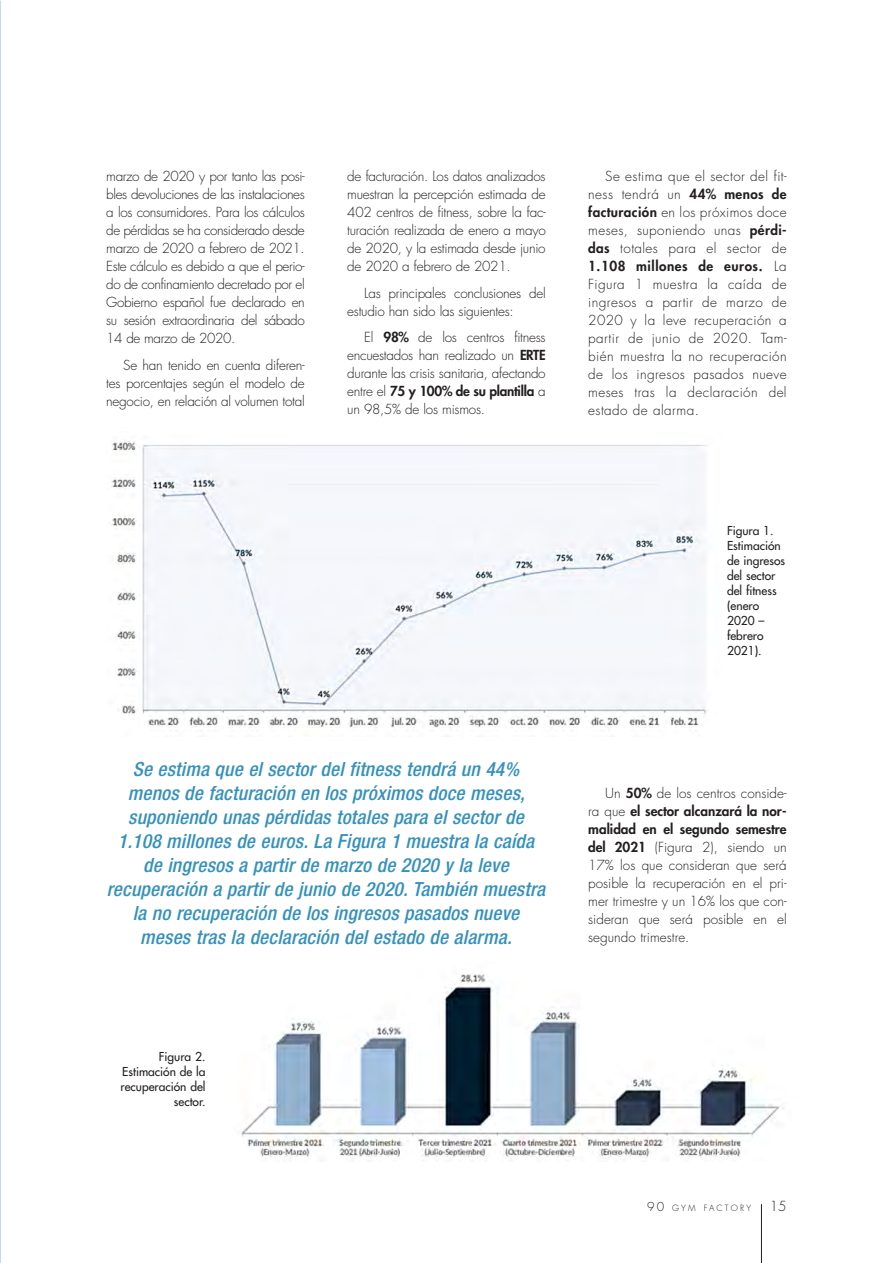
<style>
.page{position:relative;width:893px;height:1263px;background:#fff}
.page>*{position:absolute;margin:0;border:0;box-sizing:border-box;transform-origin:0 0}
.t1{font:italic 500 condensed 19.5px/24px "Helvetica Neue LT Std";letter-spacing:.01em;color:#3691bd;text-align:center}
.t2{font:300 13.5px/18px "Futura Std";letter-spacing:-.02em;color:#231f20;text-align:justify}
.t3{font:500 12px/15px "Futura Std";color:#231f20}
.t4{font:300 8.4px "Futura Std";letter-spacing:.255em;color:#231f20}
.s1{font-weight:800}
.s2{font-size:12px}
</style>
<div class="page">
<img style="left:0;top:0;width:1px;height:679px">
<img style="left:111px;top:440px;width:597px;height:291px">
<img style="left:241px;top:974px;width:543px;height:185px">
<hr style="left:761px;top:1204px;width:1px;height:59px;background:#231f20">
<p class="t2" style="left:106px;top:168px;width:200px">marzo de 2020 y por tanto las posi&shy;bles devoluciones de las instalaciones a los consumidores. Para los cálculos de pérdidas se ha considerado desde marzo de 2020 a febrero de 2021.<br>Este cálculo es debido a que el perio&shy;do de confinamiento decretado por el Gobierno español fue declarado en su sesión extraordinaria del sábado 14 de marzo de 2020.</p>
<p class="t2" style="left:106px;top:356px;width:200px;text-indent:17px">Se han tenido en cuenta diferen&shy;tes porcentajes según el modelo de negocio, en relación al volumen total</p>
<p class="t2" style="left:347px;top:168px;width:200px">de facturación. Los datos analizados muestran la percepción estimada de 402 centros de fitness, sobre la fac&shy;turación realizada de enero a mayo de 2020, y la estimada desde junio de 2020 a febrero de 2021.</p>
<p class="t2" style="left:347px;top:284px;width:200px;text-indent:17px">Las principales conclusiones del estudio han sido las siguientes:</p>
<p class="t2" style="left:347px;top:329px;width:200px;text-indent:17px">El <span class="s1">98%</span> de los centros fitness encuestados han realizado un <span class="s1">ERTE </span>durante las crisis sanitaria, afectando entre el <span class="s1">75 y 100% de su plantilla</span> a un 98,5% de los mismos.</p>
<p class="t2" style="left:588px;top:168px;width:200px;text-indent:17px">Se estima que el sector del fit&shy;ness tendrá un <span class="s1">44% menos de facturación</span> en los próximos doce meses, suponiendo unas <span class="s1">pérdi&shy;das</span> totales para el sector de <span class="s1">1.108 millones de euros.</span> La Figura 1 muestra la caída de ingresos a partir de marzo de 2020 y la leve recuperación a partir de junio de 2020. Tam&shy;bién muestra la no recuperación de los ingresos pasados nueve meses tras la declaración del estado de alarma.</p>
<p class="t1" style="left:107px;top:757px;width:440px">Se estima que el sector del fitness tendrá un 44% menos de facturación en los próximos doce meses, suponiendo unas pérdidas totales para el sector de 1.108 millones de euros. La Figura 1 muestra la caída de ingresos a partir de marzo de 2020 y la leve recuperación a partir de junio de 2020. También muestra la no recuperación de los ingresos pasados nueve meses tras la declaración del estado de alarma.</p>
<p class="t3" style="left:727px;top:523px;width:60px">Figura 1.<br>Estimación de ingresos del sector del fitness (enero<br>2020 – febrero<br>2021).</p>
<p class="t2" style="left:588px;top:785px;width:200px;text-indent:17px">Un <span class="s1">50%</span> de los centros conside&shy;ra que <span class="s1">el sector alcanzará la nor&shy;malidad en el segundo semestre del 2021</span> (Figura 2), siendo un 17% los que consideran que será posible la recuperación en el pri&shy;mer trimestre y un 16% los que con&shy;sideran que será posible en el segundo trimestre.</p>
<p class="t3" style="left:120px;top:1049px;width:87px;text-align:right">Figura 2.<br>Estimación de la recuperación del sector.</p>
<p class="t4" style="left:647px;top:1203px;width:105px"><span class="s2">90</span> GYM FACTORY</p>
<p class="t2" style="left:770px;top:1197px;width:18px">15</p>
</div>
